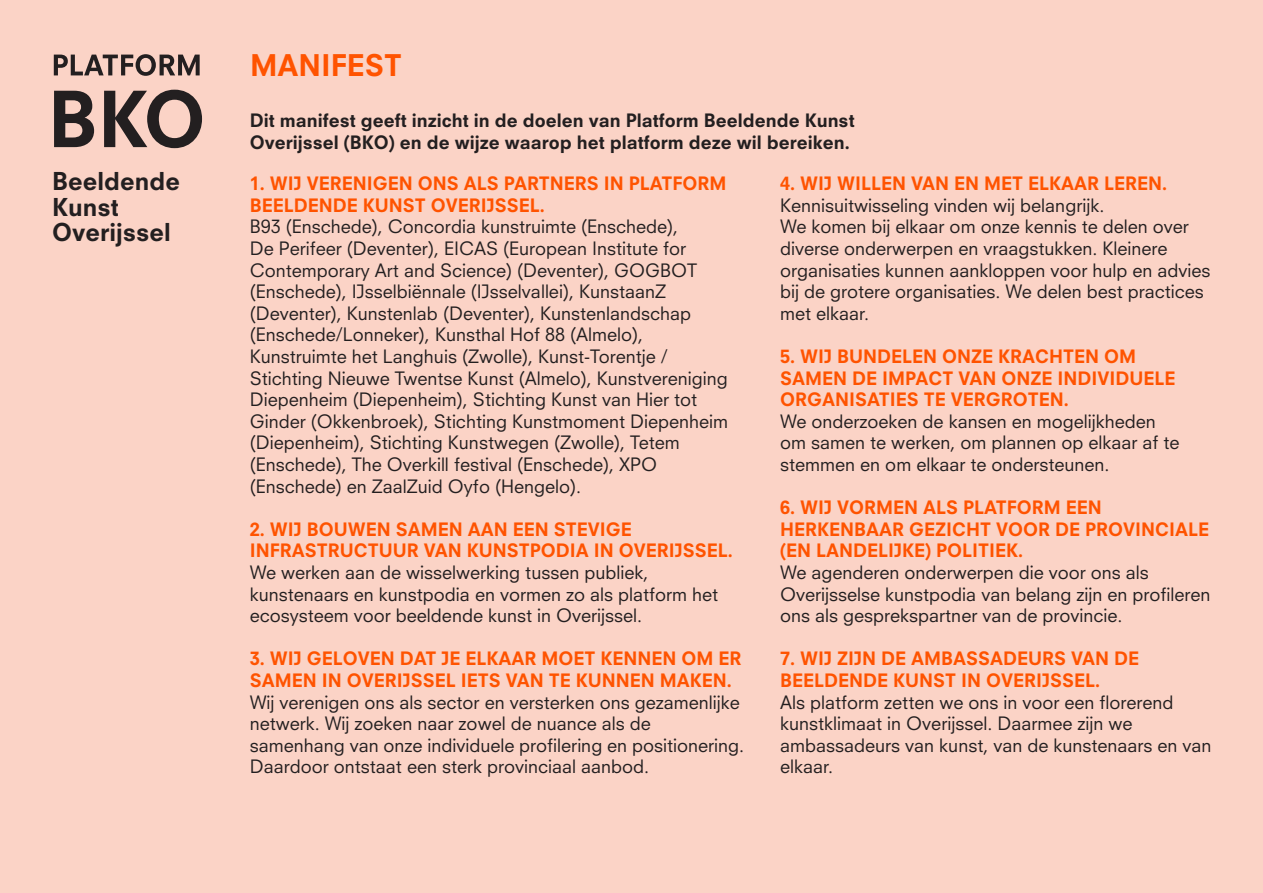
<style>
.page{position:relative;width:1263px;height:893px;background:#fbd3c6}
.page>*{position:absolute;margin:0;border:0;box-sizing:border-box;transform-origin:0 0}
.t1{font:800 75px "Neuzeit SLT Std";color:#231f20}
.t2{font:800 29.1px "Neuzeit SLT Std";color:#ff5300}
.t3{font:800 24px/25.5px "Neuzeit SLT Std";color:#231f20}
.t4{font:18px/21.6px "Neuzeit SLT Std";color:#231f20}
.t5{font:800 18px/21.6px "Neuzeit SLT Std";color:#ff5300}
.t6{font:800 18px/21.6px "Neuzeit SLT Std";color:#231f20}
.s1{font-weight:800;color:#ff5300}
</style>
<div class="page">
<svg style="left:54px;top:54px;width:146px;height:22px"></svg>
<p class="t2" style="left:250px;top:48px;width:153px">MANIFEST</p>
<p class="t6" style="left:250px;top:110px;width:606px">Dit manifest geeft inzicht in de doelen van Platform Beeldende Kunst<br>Overijssel (BKO) en de wijze waarop het platform deze wil bereiken.</p>
<p class="t1" style="left:48px;top:74px;width:159px">BKO</p>
<p class="t3" style="left:52px;top:169px;width:129px">Beeldende<br>Kunst<br>Overijssel</p>
<p class="t5" style="left:250px;top:173px;width:478px">1. WIJ VERENIGEN ONS ALS PARTNERS IN PLATFORM<br>BEELDENDE KUNST OVERIJSSEL.</p>
<p class="t4" style="left:780px;top:173px;width:389px"><span class="s1">4. WIJ WILLEN VAN EN MET ELKAAR LEREN.<br></span>Kennisuitwisseling vinden wij belangrijk.</p>
<p class="t4" style="left:780px;top:216px;width:432px">We komen bij elkaar om onze kennis te delen over diverse onderwerpen en vraagstukken. Kleinere organisaties kunnen aankloppen voor hulp en advies bij de grotere organisaties. We delen best practices met elkaar.</p>
<p class="t5" style="left:780px;top:345px;width:397px">5. WIJ BUNDELEN ONZE KRACHTEN OM<br>SAMEN DE IMPACT VAN ONZE INDIVIDUELE<br>ORGANISATIES TE VERGROTEN.</p>
<p class="t4" style="left:780px;top:410px;width:401px">We onderzoeken de kansen en mogelijkheden om samen te werken, om plannen op elkaar af te stemmen en om elkaar te ondersteunen.</p>
<p class="t5" style="left:780px;top:497px;width:430px">6. WIJ VORMEN ALS PLATFORM EEN<br>HERKENBAAR GEZICHT VOOR DE PROVINCIALE (EN LANDELIJKE) POLITIEK.</p>
<p class="t4" style="left:780px;top:561px;width:432px">We agenderen onderwerpen die voor ons als<br>Overijsselse kunstpodia van belang zijn en profileren ons als gesprekspartner van de provincie.</p>
<p class="t5" style="left:780px;top:648px;width:361px">7. WIJ ZIJN DE AMBASSADEURS VAN DE<br>BEELDENDE KUNST IN OVERIJSSEL.</p>
<p class="t4" style="left:780px;top:691px;width:433px">Als platform zetten we ons in voor een florerend kunstklimaat in Overijssel. Daarmee zijn we ambassadeurs van kunst, van de kunstenaars en van elkaar.</p>
<p class="t4" style="left:250px;top:216px;width:480px">B93 (Enschede), Concordia kunstruimte (Enschede),<br>De Perifeer (Deventer), EICAS (European Institute for Contemporary Art and Science) (Deventer), GOGBOT (Enschede), IJsselbiënnale (IJsselvallei), KunstaanZ (Deventer), Kunstenlab (Deventer), Kunstenlandschap (Enschede/Lonneker), Kunsthal Hof 88 (Almelo), Kunstruimte het Langhuis (Zwolle), Kunst-Torentje / Stichting Nieuwe Twentse Kunst (Almelo), Kunstvereniging Diepenheim (Diepenheim), Stichting Kunst van Hier tot Ginder (Okkenbroek), Stichting Kunstmoment Diepenheim (Diepenheim), Stichting Kunstwegen (Zwolle), Tetem (Enschede), The Overkill festival (Enschede), XPO (Enschede) en ZaalZuid Oyfo (Hengelo).</p>
<p class="t5" style="left:250px;top:518px;width:484px">2. WIJ BOUWEN SAMEN AAN EEN STEVIGE<br>INFRASTRUCTUUR VAN KUNSTPODIA IN OVERIJSSEL.</p>
<p class="t4" style="left:250px;top:561px;width:470px">We werken aan de wisselwerking tussen publiek, kunstenaars en kunstpodia en vormen zo als platform het ecosysteem voor beeldende kunst in Overijssel.</p>
<p class="t5" style="left:250px;top:648px;width:493px">3. WIJ GELOVEN DAT JE ELKAAR MOET KENNEN OM ER<br>SAMEN IN OVERIJSSEL IETS VAN TE KUNNEN MAKEN.</p>
<p class="t4" style="left:250px;top:691px;width:496px">Wij verenigen ons als sector en versterken ons gezamenlijke netwerk. Wij zoeken naar zowel de nuance als de samenhang van onze individuele profilering en positionering.<br>Daardoor ontstaat een sterk provinciaal aanbod.</p>
</div>
